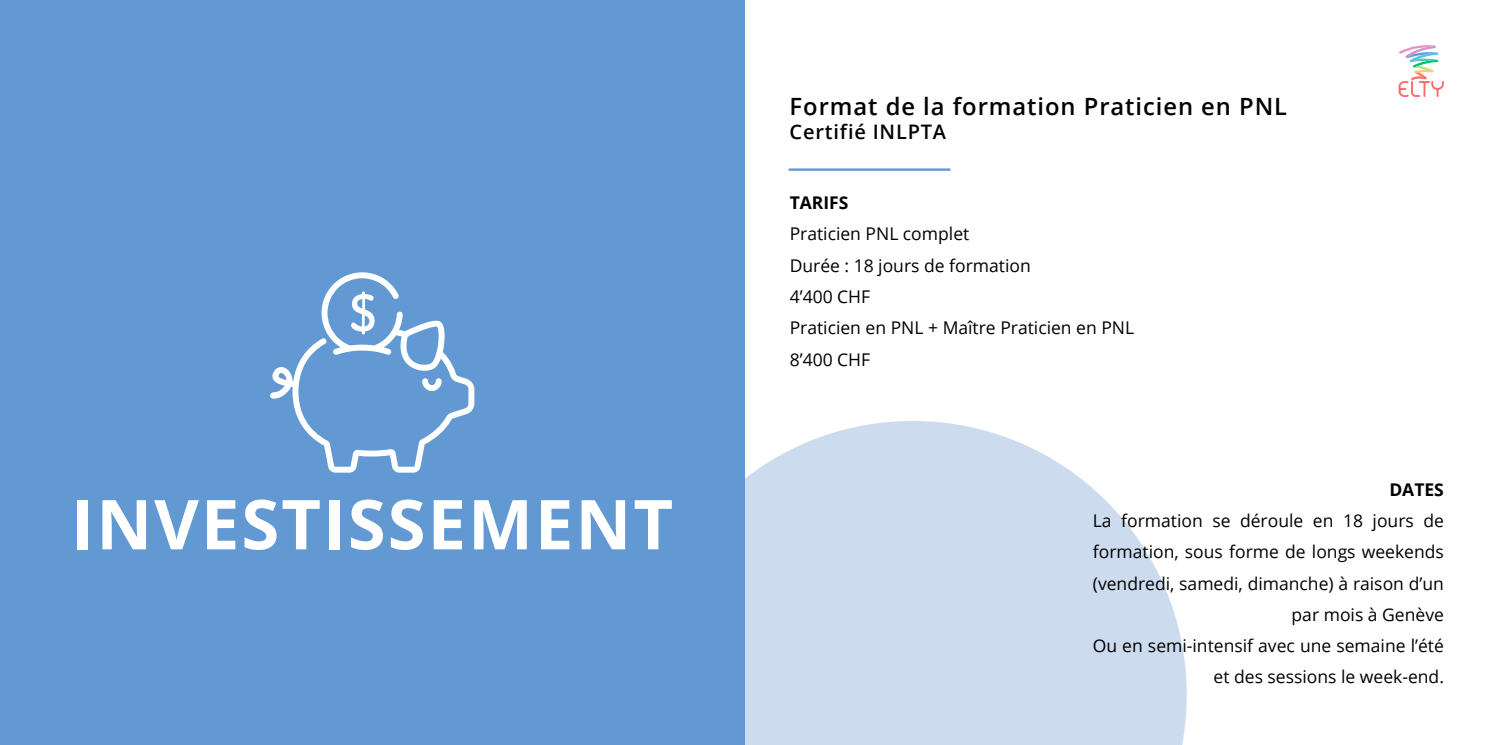
<style>
.page{position:relative;width:1489px;height:745px;background:#fff}
.page>*{position:absolute;margin:0;border:0;box-sizing:border-box;transform-origin:0 0}
.t1{font:700 68.75px "Open Sans";letter-spacing:.03em;color:#fff}
.t2{font:600 23.75px "Open Sans";letter-spacing:.04em;color:#020203}
.t3{font:600 20px "Open Sans";letter-spacing:.04em;color:#020203}
.t4{font:17.5px/31.2px "Open Sans";color:#000}
.t5{font:700 17.5px "Open Sans";color:#000}
</style>
<div class="page">
<svg style="left:1398px;top:45px;width:45px;height:52px"></svg>
<svg style="left:744px;top:420px;width:442px;height:324px;background:#d3dff0"></svg>
<hr style="left:789px;top:168px;width:160px;height:3px;background:#6c9cd3">
<div style="left:0;top:0;width:744px;height:744px;background:#6299d2"></div>
<svg style="left:270px;top:272px;width:204px;height:200px"></svg>
<h1 class="t1" style="left:71px;top:475px;width:603px">INVESTISSEMENT</h1>
<h2 class="t2" style="left:789px;top:90px;width:499px">Format de la formation Praticien en PNL</h2>
<p class="t3" style="left:789px;top:118px;width:158px">Certifié INLPTA</p>
<p class="t5" style="left:789px;top:190px;width:60px">TARIFS</p>
<p class="t4" style="left:789px;top:218px;width:346px">Praticien PNL complet<br>Durée : 18 jours de formation<br>4’400 CHF<br>Praticien en PNL + Maître Praticien en PNL<br>8’400 CHF</p>
<p class="t5" style="left:1389px;top:476px;width:56px">DATES</p>
<p class="t4" style="left:1092px;top:504px;width:352px;text-align:right">La formation se déroule en 18 jours de formation, sous forme de longs weekends (vendredi, samedi, dimanche) à raison d’un par mois à Genève<br>Ou en semi-intensif avec une semaine l’été et des sessions le week-end.</p>
</div>
